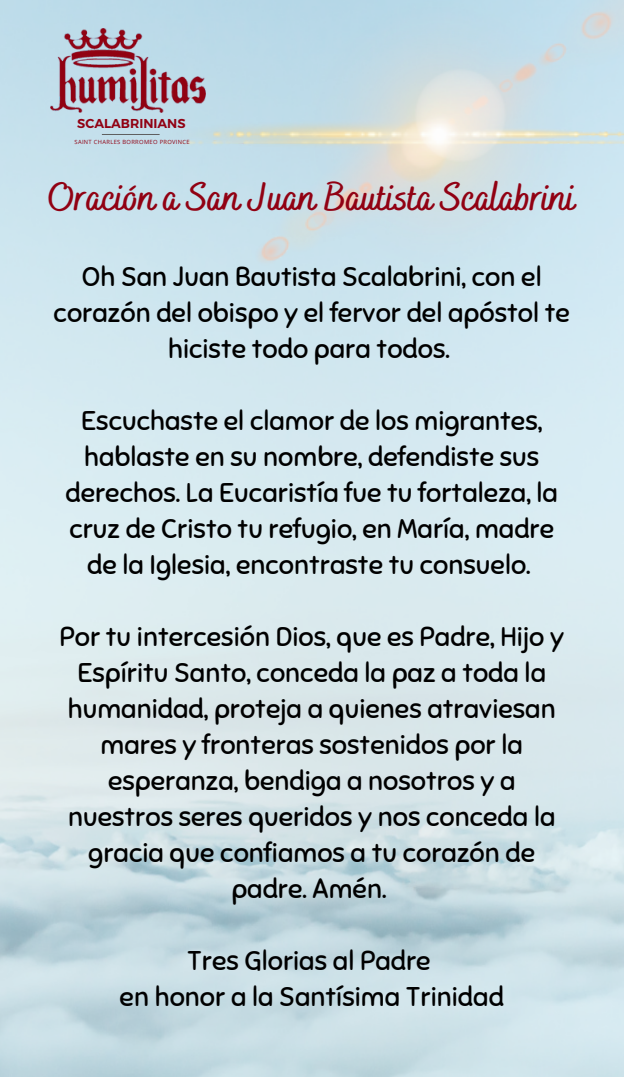
<style>
.page{position:relative;width:624px;height:1077px;background:#fff}
.page>*{position:absolute;margin:0;border:0;box-sizing:border-box;transform-origin:0 0}
.t1{font:700 39.2px "Bakerie Smooth";color:#910113}
.t2{font:27.2px/36px "Sniglet";color:#000;text-align:center}
.t3{font:700 12.8px "Kief Montaser Semi";color:#910113}
.t4{font:5.6px "Open Sans";letter-spacing:.055em;color:#910113}
</style>
<div class="page">
<img style="left:162px;top:0;width:462px;height:277px">
<img style="left:50px;top:28px;width:155px;height:85px">
<hr style="left:102px;top:134px;width:58px;height:1px;background:#5f5f5f">
<p class="t3" style="left:77px;top:115px;width:110px">SCALABRINIANS</p>
<p class="t4" style="left:75px;top:138px;width:117px">SAINT CHARLES BORROMEO PROVINCE</p>
<p class="t1" style="left:48px;top:175px;width:528px">Oración a San Juan Bautista Scalabrini</p>
<p class="t2" style="left:54px;top:259px;width:518px">Oh San Juan Bautista Scalabrini, con el corazón del obispo y el fervor del apóstol te hiciste todo para todos.</p>
<p class="t2" style="left:65px;top:403px;width:494px">Escuchaste el clamor de los migrantes, hablaste en su nombre, defendiste sus derechos. La Eucaristía fue tu fortaleza, la cruz de Cristo tu refugio, en María, madre de la Iglesia, encontraste tu consuelo.</p>
<p class="t2" style="left:60px;top:619px;width:506px">Por tu intercesión Dios, que es Padre, Hijo y Espíritu Santo, conceda la paz a toda la humanidad, proteja a quienes atraviesan mares y fronteras sostenidos por la esperanza, bendiga a nosotros y a nuestros seres queridos y nos conceda la gracia que confiamos a tu corazón de padre. Amén.</p>
<p class="t2" style="left:187px;top:943px;width:245px">Tres Glorias al Padre</p>
<p class="t2" style="left:120px;top:979px;width:386px">en honor a la Santísima Trinidad</p>
</div>
